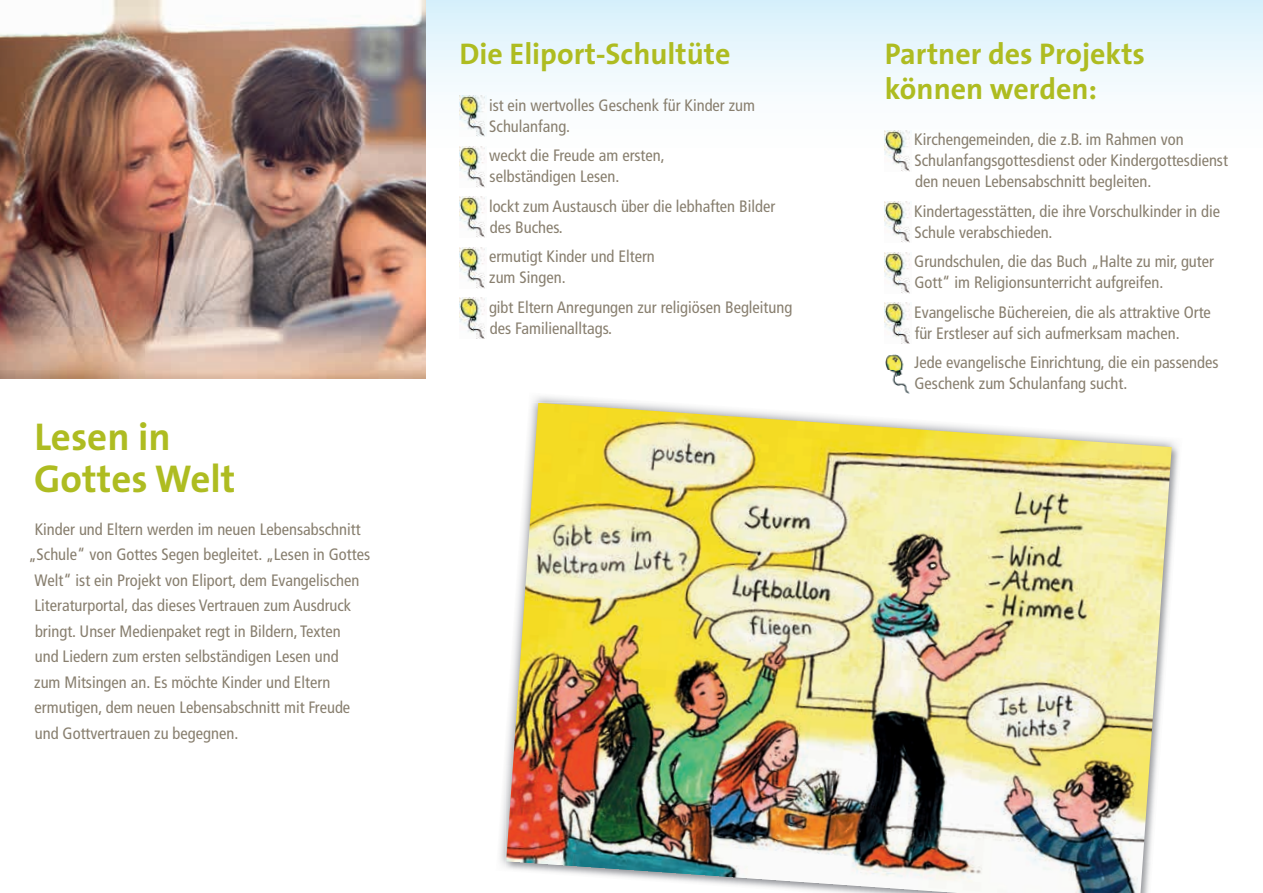
<style>
.page{position:relative;width:1263px;height:893px;background:#fff}
.page>*{position:absolute;margin:0;border:0;box-sizing:border-box;transform-origin:0 0}
.t1{font:700 39px/42px "The Sans";color:#aebc21}
.t2{font:700 30px/34.5px "The Sans";color:#aebc21}
.t3{font:condensed 16.5px/21px "Frutiger";color:#887f6f}
</style>
<div class="page">
<svg style="left:425px;top:0;width:838px;height:370px"></svg>
<img style="left:500px;top:772px;width:6px;height:95px">
<img style="left:506px;top:403px;width:666px;height:490px">
<img style="left:0;top:0;width:425px;height:378px">
<img style="left:459px;top:96px;width:27px;height:41px">
<img style="left:459px;top:146px;width:27px;height:41px">
<img style="left:459px;top:197px;width:27px;height:41px">
<img style="left:459px;top:247px;width:27px;height:41px">
<img style="left:459px;top:298px;width:27px;height:41px">
<img style="left:884px;top:130px;width:27px;height:41px">
<img style="left:884px;top:202px;width:27px;height:41px">
<img style="left:884px;top:252px;width:27px;height:41px">
<img style="left:884px;top:303px;width:27px;height:41px">
<img style="left:884px;top:353px;width:27px;height:41px">
<h1 class="t1" style="left:34px;top:415px;width:203px">Lesen in<br>Gottes Welt</h1>
<p class="t3" style="left:35px;top:519px;width:327px">Kinder und Eltern werden im neuen Lebensabschnitt</p>
<p class="t3" style="left:28px;top:544px;width:343px">„Schule“ von Gottes Segen begleitet. „Lesen in Gottes</p>
<p class="t3" style="left:35px;top:570px;width:326px">Welt“ ist ein Projekt von Eliport, dem Evangelischen</p>
<p class="t3" style="left:35px;top:595px;width:318px">Literaturportal, das dieses Vertrauen zum Ausdruck</p>
<p class="t3" style="left:35px;top:621px;width:307px">bringt. Unser Medienpaket regt in Bildern, Texten</p>
<p class="t3" style="left:35px;top:646px;width:305px">und Liedern zum ersten selbständigen Lesen und</p>
<p class="t3" style="left:34px;top:672px;width:297px">zum Mitsingen an. Es möchte Kinder und Eltern</p>
<p class="t3" style="left:35px;top:697px;width:317px">ermutigen, dem neuen Lebensabschnitt mit Freude</p>
<p class="t3" style="left:35px;top:723px;width:205px">und Gottvertrauen zu begegnen.</p>
<h2 class="t2" style="left:460px;top:36px;width:272px">Die Eliport-Schultüte</h2>
<p class="t3" style="left:489px;top:95px;width:268px">ist ein wertvolles Geschenk für Kinder zum<br>Schulanfang.</p>
<p class="t3" style="left:489px;top:145px;width:177px">weckt die Freude am ersten, selbständigen Lesen.</p>
<p class="t3" style="left:489px;top:196px;width:288px">lockt zum Austausch über die lebhaften Bilder des Buches.</p>
<p class="t3" style="left:489px;top:246px;width:167px">ermutigt Kinder und Eltern zum Singen.</p>
<p class="t3" style="left:489px;top:297px;width:305px">gibt Eltern Anregungen zur religiösen Begleitung des Familienalltags.</p>
<h2 class="t2" style="left:885px;top:36px;width:262px">Partner des Projekts können werden:</h2>
<p class="t3" style="left:914px;top:129px;width:315px">Kirchengemeinden, die z.B. im Rahmen von<br>Schulanfangsgottesdienst oder Kindergottesdienst den neuen Lebensabschnitt begleiten.</p>
<p class="t3" style="left:914px;top:201px;width:307px">Kindertagesstätten, die ihre Vorschulkinder in die<br>Schule verabschieden.</p>
<p class="t3" style="left:914px;top:251px;width:301px">Grundschulen, die das Buch „Halte zu mir, guter<br>Gott“ im Religionsunterricht aufgreifen.</p>
<p class="t3" style="left:914px;top:302px;width:298px">Evangelische Büchereien, die als attraktive Orte für Erstleser auf sich aufmerksam machen.</p>
<p class="t3" style="left:914px;top:352px;width:306px">Jede evangelische Einrichtung, die ein passendes<br>Geschenk zum Schulanfang sucht.</p>
</div>
